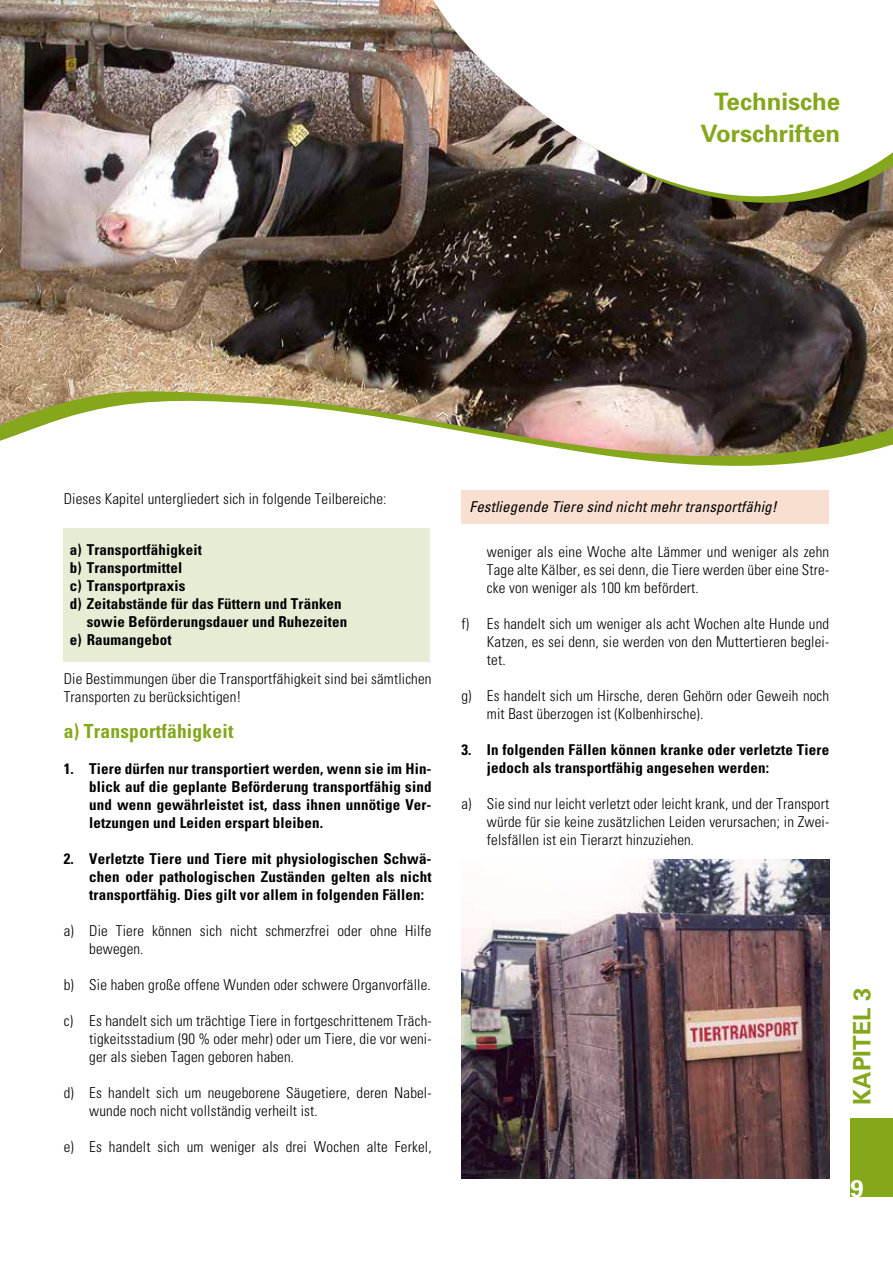
<style>
.page{position:relative;width:893px;height:1263px;background:#fff}
.page>*{position:absolute;margin:0;border:0;box-sizing:border-box;transform-origin:0 0}
.t1{font:700 24px/31.5px "Univers";color:#84a71c;text-align:center}
.t2{font:700 24px "Univers";color:#fff}
.t3{font:700 condensed 19.5px "Univers";letter-spacing:.01em;color:#84a71c}
.t4{font:300 condensed 15px/18px "Univers";letter-spacing:.01em;color:#000}
.t5{font:700 condensed 15px/18px "Univers";letter-spacing:.01em;color:#000;text-align:justify}
.t6{font:italic condensed 15px "Univers";letter-spacing:.01em;color:#000}
</style>
<div class="page">
<div style="left:850px;top:1118px;width:43px;height:79px;background:#84a71c"></div>
<img style="left:0;top:0;width:893px;height:385px">
<img style="left:0;top:385px;width:893px;height:12px">
<svg style="left:0;top:397px;width:893px;height:69px"></svg>
<svg style="left:439px;top:198px;width:454px;height:7px;background:#332f1c"></svg>
<svg style="left:426px;top:0;width:467px;height:198px"></svg>
<div style="left:64px;top:528px;width:366px;height:133px;background:#e7ecd4"></div>
<div style="left:461px;top:490px;width:368px;height:33px;background:#f8dfcf"></div>
<img style="left:461px;top:859px;width:368px;height:319px">
<h1 class="t1" style="left:701px;top:85px;width:141px">Technische<br>Vorschriften</h1>
<p class="t4" style="left:64px;top:489px;width:324px">Dieses Kapitel untergliedert sich in folgende Teilbereiche:</p>
<p class="t5" style="left:70px;top:540px;width:134px">a) Transportfähigkeit</p>
<p class="t5" style="left:70px;top:558px;width:114px">b) Transportmittel</p>
<p class="t5" style="left:70px;top:576px;width:117px">c) Transportpraxis</p>
<p class="t5" style="left:70px;top:594px;width:273px">d) Zeitabstände für das Füttern und Tränken</p>
<p class="t5" style="left:87px;top:612px;width:262px">sowie Beförderungsdauer und Ruhezeiten</p>
<p class="t5" style="left:70px;top:630px;width:103px">e) Raumangebot</p>
<p class="t4" style="left:64px;top:669px;width:369px">Die Bestimmungen über die Transportfähigkeit sind bei sämtlichen<br>Transporten zu berücksichtigen!</p>
<h2 class="t3" style="left:64px;top:719px;width:171px">a) Transportfähigkeit</h2>
<p class="t5" style="left:89px;top:759px;width:344px;text-indent:-26px">1. Tiere dürfen nur transportiert werden, wenn sie im Hin&shy;blick auf die geplante Beförderung transportfähig sind und wenn gewährleistet ist, dass ihnen unnötige Ver&shy;letzungen und Leiden erspart bleiben.</p>
<p class="t5" style="left:89px;top:849px;width:344px;text-indent:-26px">2. Verletzte Tiere und Tiere mit physiologischen Schwä&shy;chen oder pathologischen Zuständen gelten als nicht transportfähig. Dies gilt vor allem in folgenden Fällen:</p>
<p class="t4" style="left:89px;top:921px;width:344px;text-indent:-26px">a) Die Tiere können sich nicht schmerzfrei oder ohne Hilfe bewegen.</p>
<p class="t4" style="left:64px;top:975px;width:369px">b) Sie haben große offene Wunden oder schwere Organvorfälle.</p>
<p class="t4" style="left:89px;top:1011px;width:344px;text-align:justify;text-indent:-26px">c) Es handelt sich um trächtige Tiere in fortgeschrittenem Träch&shy;tigkeitsstadium (90 % oder mehr) oder um Tiere, die vor weni&shy;ger als sieben Tagen geboren haben.</p>
<p class="t4" style="left:89px;top:1083px;width:344px;text-indent:-26px">d) Es handelt sich um neugeborene Säugetiere, deren Nabel&shy;wunde noch nicht vollständig verheilt ist.</p>
<p class="t4" style="left:64px;top:1137px;width:369px">e) Es handelt sich um weniger als drei Wochen alte Ferkel,</p>
<p class="t6" style="left:469px;top:497px;width:309px">Festliegende Tiere sind nicht mehr transportfähig!</p>
<p class="t4" style="left:487px;top:542px;width:344px;text-align:justify">weniger als eine Woche alte Lämmer und weniger als zehn Tage alte Kälber, es sei denn, die Tiere werden über eine Stre&shy;cke von weniger als 100 km befördert.</p>
<p class="t4" style="left:487px;top:614px;width:344px;text-align:justify;text-indent:-26px">f) Es handelt sich um weniger als acht Wochen alte Hunde und Katzen, es sei denn, sie werden von den Muttertieren beglei&shy;tet.</p>
<p class="t4" style="left:487px;top:686px;width:344px;text-indent:-26px">g) Es handelt sich um Hirsche, deren Gehörn oder Geweih noch mit Bast überzogen ist (Kolbenhirsche).</p>
<p class="t5" style="left:487px;top:740px;width:344px;text-indent:-26px">3. In folgenden Fällen können kranke oder verletzte Tiere jedoch als transportfähig angesehen werden:</p>
<p class="t4" style="left:487px;top:794px;width:344px;text-align:justify;text-indent:-26px">a) Sie sind nur leicht verletzt oder leicht krank, und der Transport würde für sie keine zusätzlichen Leiden verursachen; in Zwei&shy;felsfällen ist ein Tierarzt hinzuziehen.</p>
<h1 class="t1" style="left:845px;top:1105px;width:119px;rotate:-90deg">Kapitel 3</h1>
<h1 class="t2" style="left:850px;top:1173px;width:15px">9</h1>
</div>
